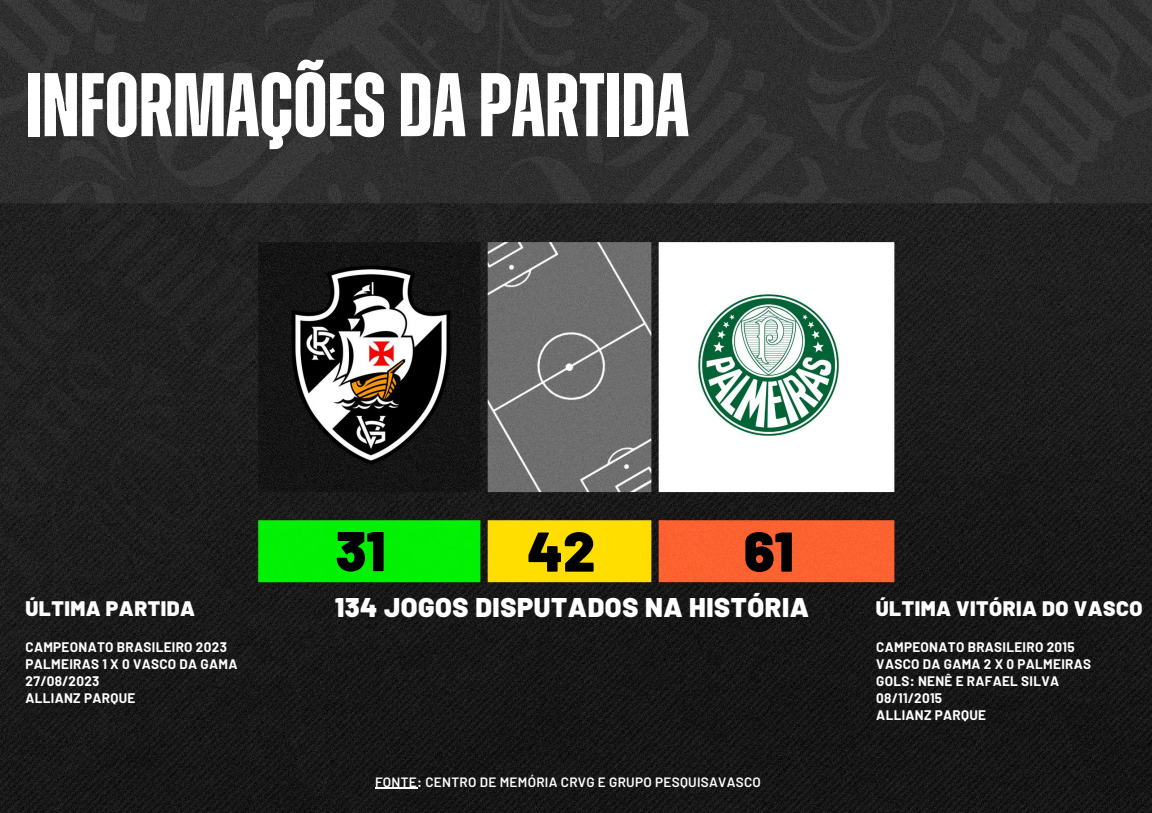
<style>
.page{position:relative;width:1152px;height:813px;background:#fff}
.page>*{position:absolute;margin:0;border:0;box-sizing:border-box;transform-origin:0 0}
.t1{font:700 90px "Zuume Cut";color:#fff}
.t2{font:900 55.88px "Barlow";color:#000}
.t3{font:900 27px "Barlow";letter-spacing:.02em;color:#fff}
.t4{font:900 21px "Barlow";letter-spacing:.02em;color:#fff}
.t5{font:700 13.5px/16.9px "Barlow";letter-spacing:.02em;color:#fff}
.t6{font:600 13.5px "Barlow";letter-spacing:.02em;color:#fff}
</style>
<div class="page">
<img style="left:0;top:0;width:1152px;height:812px">
<img style="left:289px;top:262px;width:161px;height:206px">
<img style="left:697px;top:293px;width:144px;height:144px">
<hr style="left:375px;top:787px;width:42px;height:1px;background:#fff">
<h1 class="t1" style="left:26px;top:64px;width:665px">INFORMAÇÕESDAPARTIDA</h1>
<h2 class="t2" style="left:335px;top:515px;width:51px">31</h2>
<h2 class="t2" style="left:527px;top:515px;width:70px">42</h2>
<h2 class="t2" style="left:744px;top:515px;width:51px">61</h2>
<h3 class="t4" style="left:26px;top:595px;width:171px">ÚLTIMA PARTIDA</h3>
<h3 class="t3" style="left:335px;top:590px;width:476px">134 JOGOS DISPUTADOS NA HISTÓRIA</h3>
<h3 class="t4" style="left:876px;top:595px;width:268px">ÚLTIMA VITÓRIA DO VASCO</h3>
<p class="t5" style="left:26px;top:638px;width:213px">CAMPEONATO BRASILEIRO 2023<br>PALMEIRAS 1 X 0 VASCO DA GAMA<br>27/08/2023<br>ALLIANZ PARQUE</p>
<p class="t5" style="left:876px;top:638px;width:216px">CAMPEONATO BRASILEIRO 2015<br>VASCO DA GAMA 2 X 0 PALMEIRAS<br>GOLS: NENÊ E RAFAEL SILVA<br>08/11/2015<br>ALLIANZ PARQUE</p>
<p class="t6" style="left:375px;top:772px;width:387px">FONTE: CENTRO DE MEMÓRIA CRVG E GRUPO PESQUISAVASCO</p>
</div>
